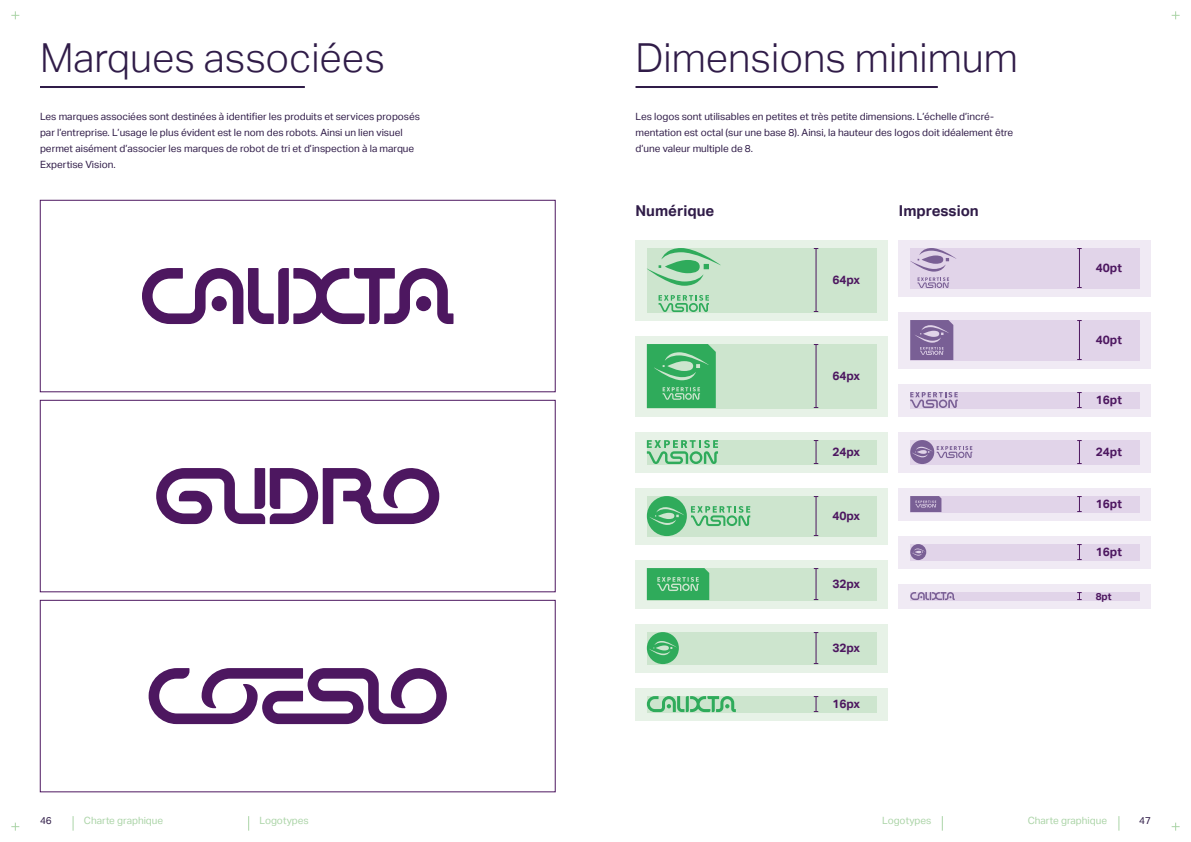
<style>
.page{position:relative;width:1191px;height:842px;background:#fff}
.page>*{position:absolute;margin:0;border:0;box-sizing:border-box;transform-origin:0 0}
.t1{font:300 40px "Aktiv Grotesk";color:#301c48}
.t2{font:700 15px "Aktiv Grotesk";color:#301c48}
.t3{font:700 12px "Aktiv Grotesk";color:#4d1760}
.t4{font:10px/16px "Aktiv Grotesk";color:#301c48}
.t5{font:10px "Aktiv Grotesk";color:#abd4a7}
.t6{font:700 10px "Aktiv Grotesk";color:#4d1760}
</style>
<div class="page">
<svg style="left:73px;top:816px;width:1px;height:15px"></svg>
<svg style="left:941px;top:816px;width:1px;height:15px"></svg>
<svg style="left:248px;top:816px;width:1px;height:15px"></svg>
<svg style="left:1118px;top:816px;width:1px;height:15px"></svg>
<svg style="left:11px;top:11px;width:8px;height:8px"></svg>
<svg style="left:1171px;top:11px;width:8px;height:8px"></svg>
<svg style="left:11px;top:823px;width:8px;height:8px"></svg>
<svg style="left:1171px;top:823px;width:8px;height:8px"></svg>
<div style="left:635px;top:624px;width:252px;height:48px;background:#e7f2e7"></div>
<div style="left:899px;top:536px;width:252px;height:32px;background:#f0eaf4"></div>
<div style="left:635px;top:688px;width:252px;height:32px;background:#e7f2e7"></div>
<div style="left:899px;top:584px;width:252px;height:24px;background:#f0eaf4"></div>
<div style="left:647px;top:632px;width:229px;height:32px;background:#cde5ce"></div>
<div style="left:910px;top:544px;width:229px;height:16px;background:#e1d4e9"></div>
<div style="left:647px;top:696px;width:229px;height:16px;background:#cde5ce"></div>
<div style="left:910px;top:592px;width:229px;height:8px;background:#e1d4e9"></div>
<div style="left:635px;top:560px;width:252px;height:48px;background:#e7f2e7"></div>
<div style="left:899px;top:488px;width:252px;height:32px;background:#f0eaf4"></div>
<div style="left:647px;top:568px;width:229px;height:32px;background:#cde5ce"></div>
<div style="left:910px;top:496px;width:229px;height:16px;background:#e1d4e9"></div>
<div style="left:635px;top:488px;width:252px;height:56px;background:#e7f2e7"></div>
<div style="left:899px;top:432px;width:252px;height:40px;background:#f0eaf4"></div>
<div style="left:647px;top:496px;width:229px;height:40px;background:#cde5ce"></div>
<div style="left:910px;top:440px;width:229px;height:24px;background:#e1d4e9"></div>
<div style="left:635px;top:432px;width:252px;height:40px;background:#e7f2e7"></div>
<div style="left:899px;top:384px;width:252px;height:32px;background:#f0eaf4"></div>
<div style="left:647px;top:440px;width:229px;height:24px;background:#cde5ce"></div>
<div style="left:910px;top:392px;width:229px;height:16px;background:#e1d4e9"></div>
<div style="left:635px;top:336px;width:252px;height:80px;background:#e7f2e7"></div>
<div style="left:899px;top:312px;width:252px;height:56px;background:#f0eaf4"></div>
<div style="left:647px;top:344px;width:229px;height:64px;background:#cde5ce"></div>
<div style="left:910px;top:320px;width:229px;height:40px;background:#e1d4e9"></div>
<div style="left:635px;top:240px;width:252px;height:80px;background:#e7f2e7"></div>
<div style="left:899px;top:240px;width:252px;height:56px;background:#f0eaf4"></div>
<div style="left:647px;top:248px;width:229px;height:64px;background:#cde5ce"></div>
<div style="left:910px;top:248px;width:229px;height:40px;background:#e1d4e9"></div>
<hr style="left:40px;top:86px;width:265px;height:2px;background:#301c48">
<hr style="left:635px;top:86px;width:302px;height:2px;background:#301c48">
<div style="left:40px;top:200px;width:515px;height:192px;background:#fff;border:1px solid #4d1760"></div>
<div style="left:40px;top:600px;width:515px;height:192px;background:#fff;border:1px solid #4d1760"></div>
<div style="left:40px;top:400px;width:515px;height:192px;background:#fff;border:1px solid #4d1760"></div>
<svg style="left:142px;top:268px;width:311px;height:56px"></svg>
<svg style="left:156px;top:468px;width:283px;height:56px"></svg>
<svg style="left:148px;top:668px;width:299px;height:56px"></svg>
<svg style="left:647px;top:440px;width:71px;height:24px"></svg>
<svg style="left:910px;top:392px;width:47px;height:16px"></svg>
<svg style="left:647px;top:344px;width:69px;height:64px;background:#44b26a"></svg>
<svg style="left:910px;top:320px;width:43px;height:40px;background:#876fa0"></svg>
<svg style="left:647px;top:496px;width:103px;height:40px"></svg>
<svg style="left:910px;top:440px;width:62px;height:24px"></svg>
<svg style="left:647px;top:568px;width:62px;height:32px;background:#41b168"></svg>
<svg style="left:910px;top:496px;width:31px;height:16px"></svg>
<svg style="left:647px;top:632px;width:32px;height:32px"></svg>
<svg style="left:910px;top:544px;width:16px;height:16px"></svg>
<svg style="left:658px;top:295px;width:51px;height:17px"></svg>
<svg style="left:647px;top:248px;width:73px;height:38px"></svg>
<svg style="left:910px;top:248px;width:46px;height:40px"></svg>
<hr style="left:815px;top:248px;width:1px;height:63px;background:#4d1760">
<hr style="left:1079px;top:248px;width:1px;height:39px;background:#4d1760">
<hr style="left:815px;top:344px;width:1px;height:63px;background:#4d1760">
<hr style="left:1079px;top:320px;width:1px;height:39px;background:#4d1760">
<svg style="left:813px;top:440px;width:5px;height:24px"></svg>
<svg style="left:1077px;top:392px;width:4px;height:16px"></svg>
<hr style="left:815px;top:496px;width:1px;height:39px;background:#4d1760">
<svg style="left:1077px;top:440px;width:4px;height:24px"></svg>
<hr style="left:815px;top:568px;width:1px;height:31px;background:#4d1760">
<svg style="left:1077px;top:496px;width:4px;height:16px"></svg>
<hr style="left:815px;top:632px;width:1px;height:31px;background:#4d1760">
<svg style="left:1077px;top:544px;width:4px;height:16px"></svg>
<svg style="left:813px;top:696px;width:5px;height:16px"></svg>
<svg style="left:1077px;top:592px;width:4px;height:8px"></svg>
<svg style="left:647px;top:696px;width:89px;height:16px"></svg>
<svg style="left:910px;top:592px;width:44px;height:8px"></svg>
<h1 class="t1" style="left:40px;top:35px;width:346px">Marques associées</h1>
<p class="t4" style="left:40px;top:109px;width:381px">Les marques associées sont destinées à identifier les produits et services proposés par l’entreprise. L’usage le plus évident est le nom des robots. Ainsi un lien visuel permet aisément d’associer les marques de robot de tri et d’inspection à la marque Expertise Vision.</p>
<h1 class="t1" style="left:635px;top:35px;width:384px">Dimensions minimum</h1>
<p class="t4" style="left:635px;top:109px;width:379px">Les logos sont utilisables en petites et très petite dimensions. L’échelle d’incré&shy;mentation est octal (sur une base 8). Ainsi, la hauteur des logos doit idéalement être d’une valeur multiple de 8.</p>
<h2 class="t2" style="left:635px;top:202px;width:80px">Numérique</h2>
<h2 class="t2" style="left:899px;top:202px;width:81px">Impression</h2>
<p class="t3" style="left:832px;top:273px;width:29px">64px</p>
<p class="t3" style="left:832px;top:369px;width:29px">64px</p>
<p class="t3" style="left:832px;top:445px;width:29px">24px</p>
<p class="t3" style="left:832px;top:509px;width:29px">40px</p>
<p class="t3" style="left:832px;top:577px;width:29px">32px</p>
<p class="t3" style="left:832px;top:641px;width:29px">32px</p>
<p class="t3" style="left:832px;top:697px;width:29px">16px</p>
<p class="t3" style="left:1095px;top:261px;width:28px">40pt</p>
<p class="t3" style="left:1095px;top:333px;width:28px">40pt</p>
<p class="t3" style="left:1095px;top:393px;width:28px">16pt</p>
<p class="t3" style="left:1095px;top:445px;width:28px">24pt</p>
<p class="t3" style="left:1095px;top:497px;width:28px">16pt</p>
<p class="t3" style="left:1095px;top:545px;width:28px">16pt</p>
<p class="t6" style="left:1095px;top:590px;width:17px">8pt</p>
<p class="t4" style="left:40px;top:813px;width:13px">46</p>
<p class="t5" style="left:84px;top:815px;width:81px">Charte graphique</p>
<p class="t5" style="left:259px;top:815px;width:51px">Logotypes</p>
<p class="t5" style="left:882px;top:815px;width:51px">Logotypes</p>
<p class="t5" style="left:1027px;top:815px;width:81px">Charte graphique</p>
<p class="t4" style="left:1139px;top:813px;width:13px">47</p>
</div>
